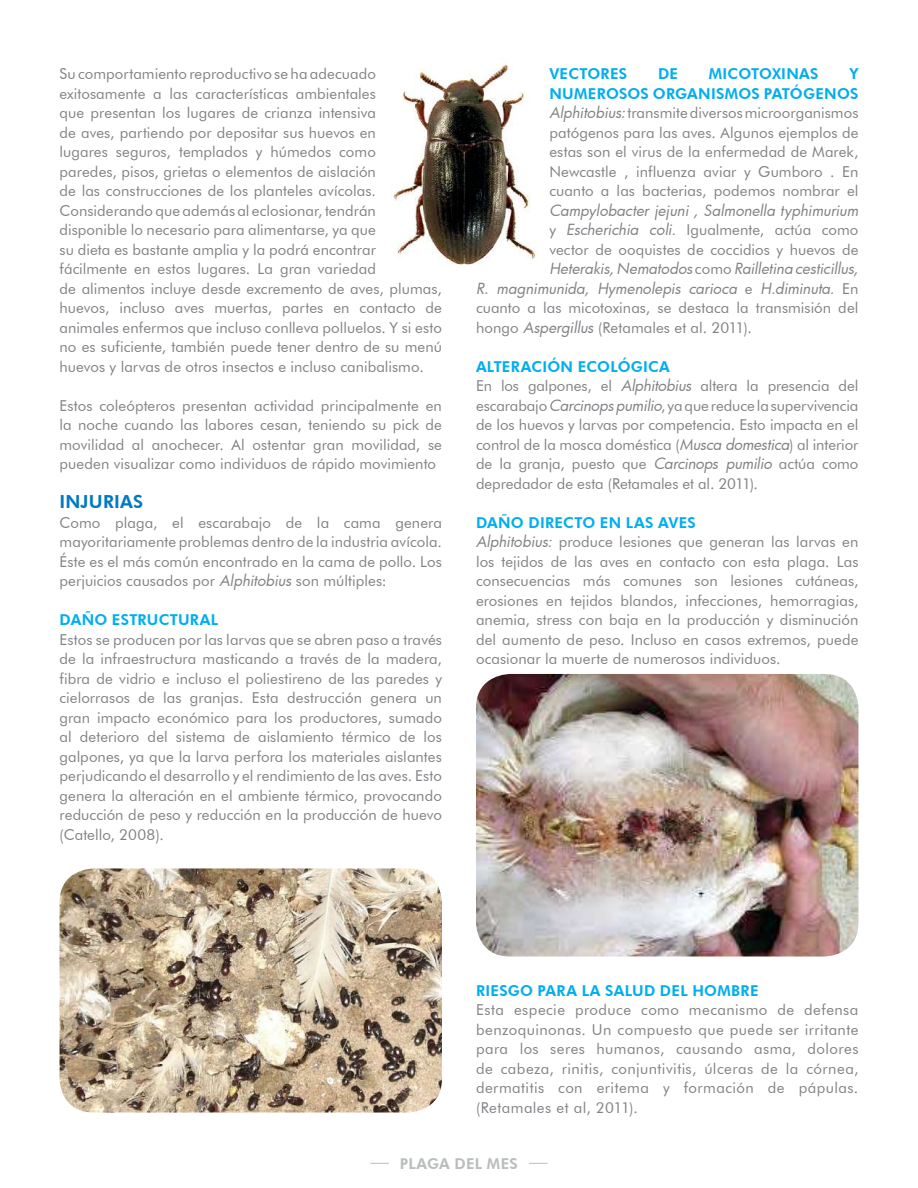
<style>
.page{position:relative;width:918px;height:1188px;background:#fff}
.page>*{position:absolute;margin:0;border:0;box-sizing:border-box;transform-origin:0 0}
.t1{font:800 18px "Futura BT";letter-spacing:.01em;color:#0079c2}
.t2{font:15px/19.5px "Futura BT";letter-spacing:.005em;color:#808285}
.t3{font:italic 15px/19.5px "Futura";letter-spacing:-.005em;color:#808285;text-align:right}
.t4{font:800 15px "Futura BT";letter-spacing:.02em;color:#00aeef}
.t5{font:800 15px "Futura BT";letter-spacing:.02em;color:#babdbe}
.s1{font-family:"Futura";font-style:italic}
.s2{font-weight:800;color:#00aeef}
.s3{font-family:"Futura BT";font-style:normal}
</style>
<div class="page">
<svg style="left:370px;top:1163px;width:19px;height:1px"></svg>
<svg style="left:529px;top:1163px;width:19px;height:1px"></svg>
<img style="left:392px;top:63px;width:145px;height:202px">
<img style="left:476px;top:674px;width:382px;height:283px">
<img style="left:60px;top:868px;width:382px;height:245px">
<p class="t2" style="left:60px;top:64px;width:384px">Su comportamiento reproductivo se ha adecuado exitosamente a las características ambientales<br>que presentan los lugares de crianza intensiva<br>de aves, partiendo por depositar sus huevos en<br>lugares seguros, templados y húmedos como<br>paredes, pisos, grietas o elementos de aislación<br>de las construcciones de los planteles avícolas.<br>Considerando que además al eclosionar, tendrán disponible lo necesario para alimentarse, ya que<br>su dieta es bastante amplia y la podrá encontrar fácilmente en estos lugares. La gran variedad<br>de alimentos incluye desde excremento de aves, plumas, huevos, incluso aves muertas, partes en contacto de animales enfermos que incluso conlleva polluelos. Y si esto no es suficiente, también puede tener dentro de su menú huevos y larvas de otros insectos e incluso canibalismo.</p>
<p class="t2" style="left:60px;top:395px;width:384px;text-align:justify">Estos coleópteros presentan actividad principalmente en la noche cuando las labores cesan, teniendo su pick de movilidad al anochecer. Al ostentar gran movilidad, se pueden visualizar como individuos de rápido movimiento</p>
<p class="t1" style="left:60px;top:491px;width:85px">INJURIAS</p>
<p class="t2" style="left:60px;top:512px;width:384px;text-align:justify">Como plaga, el escarabajo de la cama genera mayoritariamente problemas dentro de la industria avícola.<br>Éste es el más común encontrado en la cama de pollo. Los perjuicios causados por <span class="s1">Alphitobius</span> son múltiples:</p>
<p class="t4" style="left:60px;top:611px;width:160px">DAÑO ESTRUCTURAL</p>
<p class="t2" style="left:60px;top:629px;width:384px;text-align:justify">Estos se producen por las larvas que se abren paso a través de la infraestructura masticando a través de la madera, fibra de vidrio e incluso el poliestireno de las paredes y cielorrasos de las granjas. Esta destrucción genera un gran impacto económico para los productores, sumado al deterioro del sistema de aislamiento térmico de los galpones, ya que la larva perfora los materiales aislantes perjudicando el desarrollo y el rendimiento de las aves. Esto genera la alteración en el ambiente térmico, provocando reducción de peso y reducción en la producción de huevo (Catello, 2008).</p>
<p class="t4" style="left:549px;top:65px;width:79px">VECTORES</p>
<p class="t4" style="left:658px;top:65px;width:22px">DE</p>
<p class="t4" style="left:709px;top:65px;width:111px">MICOTOXINAS</p>
<p class="t2" style="left:549px;top:64px;width:311px;text-align:justify;text-indent:300px"><span class="s2">Y NUMEROSOS ORGANISMOS PATÓGENOS </span><span class="s1">Alphitobius:</span> transmite diversos microorganismos patógenos para las aves. Algunos ejemplos de estas son el virus de la enfermedad de Marek, Newcastle , influenza aviar y Gumboro . En cuanto a las bacterias, podemos nombrar el</p>
<p class="t3" style="left:549px;top:200px;width:311px">Campylobacter jejuni , Salmonella typhimurium</p>
<p class="t2" style="left:549px;top:220px;width:311px">y <span class="s1">Escherichia coli.</span> Igualmente, actúa como vector de ooquistes de coccidios y huevos de</p>
<p class="t3" style="left:476px;top:258px;width:384px">Heterakis, Nematodos <span class="s3">como</span> Railletina cesticillus,<br>R. magnimunida, Hymenolepis carioca <span class="s3">e</span> H.diminuta. <span class="s3">En</span></p>
<p class="t2" style="left:476px;top:298px;width:384px">cuanto a las micotoxinas, se destaca la transmisión del hongo <span class="s1">Aspergillus</span> (Retamales et al. 2011).</p>
<p class="t2" style="left:476px;top:356px;width:384px"><span class="s2">ALTERACIÓN ECOLÓGICA<br></span>En los galpones, el <span class="s1">Alphitobius</span> altera la presencia del escarabajo <span class="s1">Carcinops pumilio</span>, ya que reduce la supervivencia de los huevos y larvas por competencia. Esto impacta en el control de la mosca doméstica (<span class="s1">Musca domestica</span>) al interior de la granja, puesto que <span class="s1">Carcinops pumilio</span> actúa como depredador de esta (Retamales et al. 2011).</p>
<p class="t2" style="left:476px;top:512px;width:384px"><span class="s2">DAÑO DIRECTO EN LAS AVES<br></span><span class="s1">Alphitobius:</span> produce lesiones que generan las larvas en los tejidos de las aves en contacto con esta plaga. Las consecuencias más comunes son lesiones cutáneas, erosiones en tejidos blandos, infecciones, hemorragias, anemia, stress con baja en la producción y disminución del aumento de peso. Incluso en casos extremos, puede ocasionar la muerte de numerosos individuos.</p>
<p class="t4" style="left:476px;top:981px;width:284px">RIESGO PARA LA SALUD DEL HOMBRE</p>
<p class="t2" style="left:476px;top:1000px;width:384px;text-align:justify">Esta especie produce como mecanismo de defensa benzoquinonas. Un compuesto que puede ser irritante para los seres humanos, causando asma, dolores de cabeza, rinitis, conjuntivitis, úlceras de la córnea, dermatitis con eritema y formación de pápulas. (Retamales et al, 2011).</p>
<p class="t5" style="left:400px;top:1154px;width:120px">PLAGA DEL MES</p>
</div>
